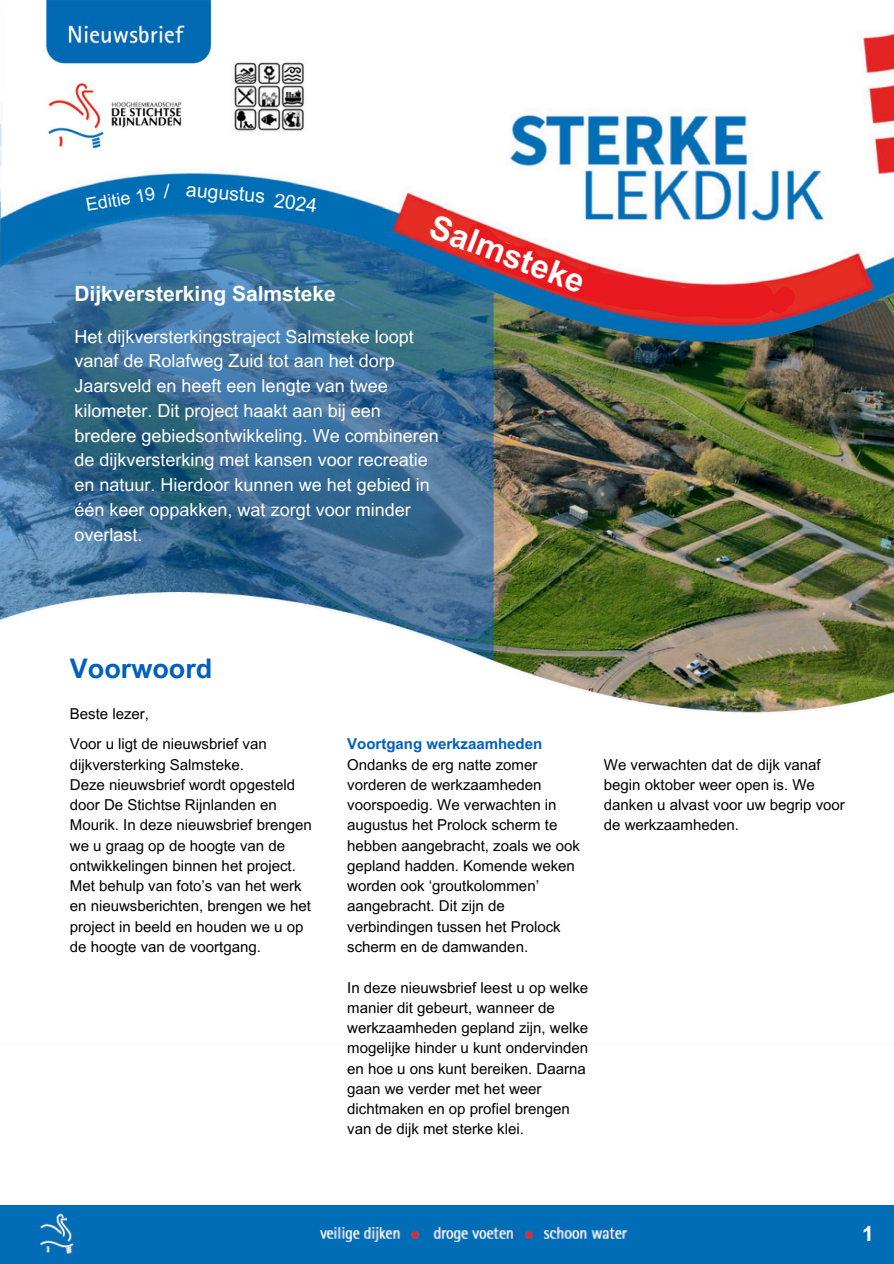
<style>
.page{position:relative;width:894px;height:1264px;background:#fff}
.page>*{position:absolute;margin:0;border:0;box-sizing:border-box;transform-origin:0 0}
.t1{font:700 33px "Arial MT Pro";color:#fff}
.t2{font:700 27px "Arial MT Pro";color:#0060c0}
.t3{font:700 21px "Arial MT Pro";color:#fff}
.t4{font:19.5px "Arial MT Pro";color:#fff}
.t5{font:18px/24.8px "Arial MT Pro";color:#fff}
.t6{font:15px/20.2px "Arial MT Pro";color:#000}
.t7{font:700 15px "Arial MT Pro";color:#0060c0}
</style>
<div class="page">
<img style="left:493px;top:346px;width:400px;height:247px">
<svg style="left:0;top:346px;width:493px;height:247px;background:#3b6c94"></svg>
<img style="left:0;top:593px;width:893px;height:120px">
<img style="left:0;top:0;width:893px;height:346px">
<div style="left:0;top:1205px;width:893px;height:58px;background:#006db6"></div>
<svg style="left:447px;top:230px;width:6px;height:5px"></svg>
<svg style="left:465px;top:224px;width:329px;height:95px"></svg>
<svg style="left:164px;top:184px;width:6px;height:14px"></svg>
<h1 class="t5" style="left:84px;top:195px;width:72px;rotate:-10deg">Editie 19</h1>
<p class="t4" style="left:187px;top:182px;width:81px;rotate:5deg">augustus</p>
<p class="t4" style="left:275px;top:193px;width:45px;rotate:8deg">2024</p>
<h3 class="t3" style="left:74px;top:286px;width:263px">Dijkversterking Salmsteke</h3>
<p class="t1" style="left:435px;top:213px;width:165px;rotate:21deg">Salmsteke</p>
<h5 class="t5" style="left:74px;top:326px;width:366px">Het dijkversterkingstraject Salmsteke loopt vanaf de Rolafweg Zuid tot aan het dorp Jaarsveld en heeft een lengte van twee kilometer. Dit project haakt aan bij een bredere gebiedsontwikkeling. We combineren de dijkversterking met kansen voor recreatie en natuur. Hierdoor kunnen we het gebied in één keer oppakken, wat zorgt voor minder overlast.</h5>
<h4 class="t2" style="left:70px;top:658px;width:144px">Voorwoord</h4>
<p class="t6" style="left:70px;top:705px;width:81px">Beste lezer,</p>
<p class="t6" style="left:70px;top:736px;width:198px">Voor u ligt de nieuwsbrief van dijkversterking Salmsteke.</p>
<p class="t6" style="left:70px;top:776px;width:243px">Deze nieuwsbrief wordt opgesteld door De Stichtse Rijnlanden en<br>Mourik. In deze nieuwsbrief brengen we u graag op de hoogte van de ontwikkelingen binnen het project.<br>Met behulp van foto’s van het werk en nieuwsberichten, brengen we het project in beeld en houden we u op de hoogte van de voortgang.</p>
<p class="t7" style="left:347px;top:738px;width:196px">Voortgang werkzaamheden</p>
<p class="t6" style="left:347px;top:756px;width:234px">Ondanks de erg natte zomer vorderen de werkzaamheden voorspoedig. We verwachten in augustus het Prolock scherm te hebben aangebracht, zoals we ook gepland hadden. Komende weken worden ook ‘groutkolommen’ aangebracht. Dit zijn de verbindingen tussen het Prolock scherm en de damwanden.</p>
<p class="t6" style="left:347px;top:979px;width:242px">In deze nieuwsbrief leest u op welke manier dit gebeurt, wanneer de werkzaamheden gepland zijn, welke mogelijke hinder u kunt ondervinden en hoe u ons kunt bereiken. Daarna gaan we verder met het weer dichtmaken en op profiel brengen van de dijk met sterke klei.</p>
<p class="t6" style="left:603px;top:756px;width:242px">We verwachten dat de dijk vanaf begin oktober weer open is. We danken u alvast voor uw begrip voor de werkzaamheden.</p>
<h2 class="t3" style="left:861px;top:1225px;width:13px">1</h2>
</div>
